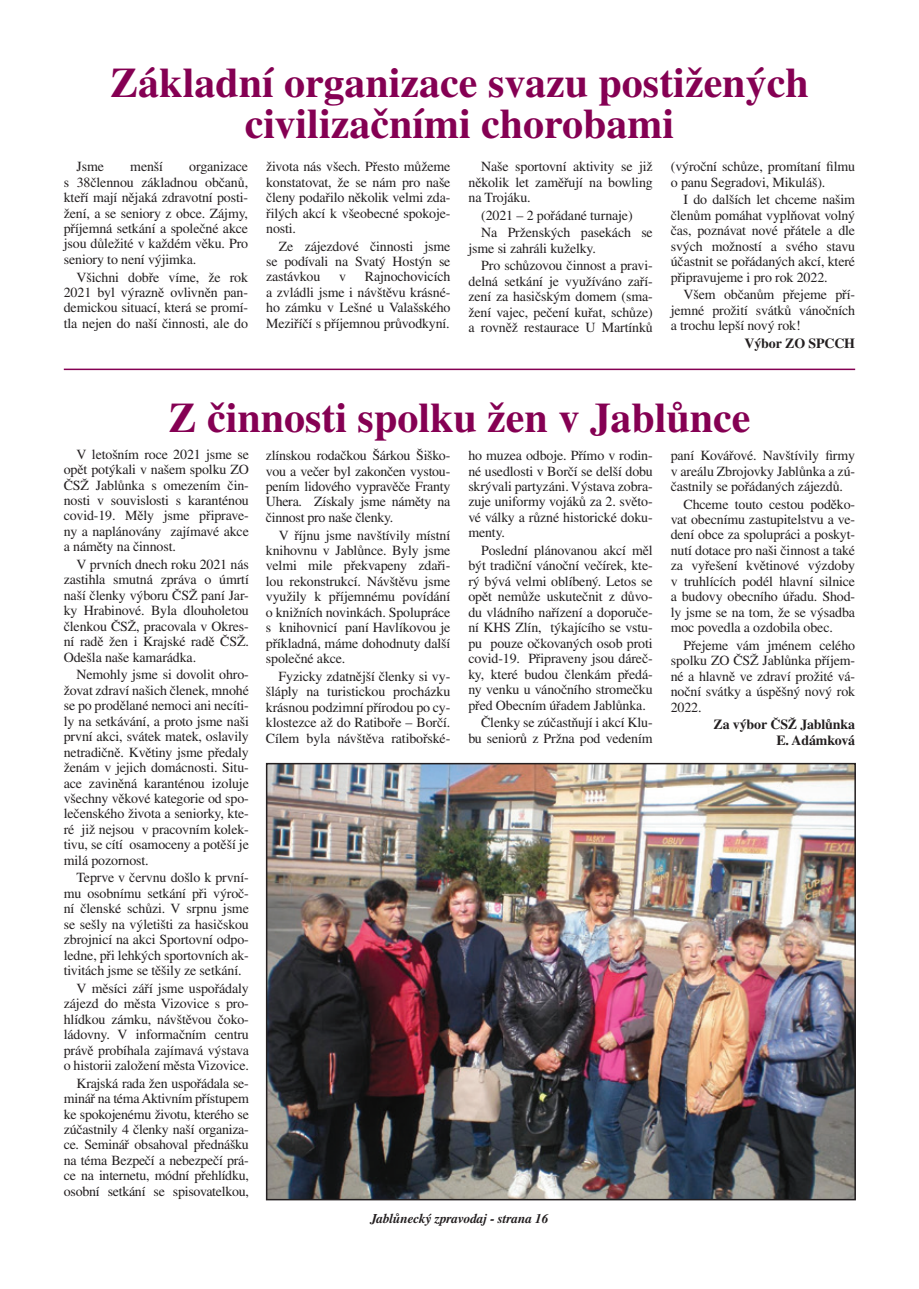
<style>
.page{position:relative;width:919px;height:1289px;background:#fff}
.page>*{position:absolute;margin:0;border:0;box-sizing:border-box;transform-origin:0 0}
.t1{font:700 42px/40.8px "Times CE";color:#850053;text-align:center}
.t2{font:13.95px/15.5px "Times CE";letter-spacing:-.01em;color:#231f20;text-align:justify}
.t3{font:700 13.95px/15.5px "Times CE";letter-spacing:-.01em;color:#231f20;text-align:right}
.t4{font:italic 700 13.35px "Times CE";letter-spacing:-.01em;color:#231f20}
</style>
<div class="page">
<img style="left:269px;top:766px;width:583px;height:431px">
<div style="left:266px;top:763px;width:589px;height:437px;border:2px solid #231f20"></div>
<hr style="left:64px;top:368px;width:791px;height:2px;background:#850053">
<h1 class="t1" style="left:110px;top:62px;width:700px">Základní organizace svazu postižených civilizačními chorobami</h1>
<p class="t2" style="left:64px;top:158px;width:186px;text-indent:125px">organizace s 38člennou základnou občanů, kteří mají nějaká zdravotní posti&shy;žení, a se seniory z obce. Zájmy, příjemná setkání a společné akce jsou důležité v každém věku. Pro seniory to není výjimka.</p>
<p class="t2" style="left:64px;top:269px;width:186px;text-indent:13px">Všichni dobře víme, že rok 2021 byl výrazně ovlivněn pan&shy;demickou situací, která se promí&shy;tla nejen do naší činnosti, ale do</p>
<p class="t2" style="left:77px;top:158px;width:29px">Jsme</p>
<p class="t2" style="left:130px;top:158px;width:34px">menší</p>
<p class="t2" style="left:266px;top:158px;width:186px">života nás všech. Přesto můžeme konstatovat, že se nám pro naše členy podařilo několik velmi zda&shy;řilých akcí k všeobecné spokoje&shy;nosti.</p>
<p class="t2" style="left:266px;top:238px;width:186px;text-indent:13px">Ze zájezdové činnosti jsme se podívali na Svatý Hostýn se zastávkou</p>
<p class="t2" style="left:266px;top:269px;width:186px;text-indent:99px">Rajnochovicích a zvládli jsme i návštěvu krásné&shy;ho zámku v Lešné u Valašského Meziříčí s příjemnou průvodkyní.</p>
<p class="t2" style="left:339px;top:269px;width:8px">v</p>
<p class="t2" style="left:468px;top:158px;width:186px;text-indent:13px">Naše sportovní aktivity se již několik let zaměřují na bowling na Trojáku.</p>
<p class="t2" style="left:481px;top:206px;width:173px;line-height:17.5px">(2021 – 2 pořádané turnaje)<br>Na Prženských pasekách se</p>
<p class="t2" style="left:481px;top:239px;width:173px;line-height:17.5px;text-indent:-13px">jsme si zahráli kuželky.<br>Pro schůzovou činnost a pravi-</p>
<p class="t2" style="left:468px;top:273px;width:186px">delná setkání je využíváno zaří&shy;zení za hasičským domem (sma&shy;žení vajec, pečení kuřat, schůze) a rovněž restaurace U Martínků</p>
<p class="t2" style="left:670px;top:158px;width:186px">(výroční schůze, promítaní filmu o panu Segradovi, Mikuláš).</p>
<p class="t2" style="left:670px;top:192px;width:186px;text-indent:13px">I do dalších let chceme našim členům pomáhat vyplňovat volný čas, poznávat nové přátele a dle svých možností a svého stavu účastnit se pořádaných akcí, které připravujeme i pro rok 2022.</p>
<p class="t2" style="left:670px;top:286px;width:186px;text-indent:13px">Všem občanům přejeme pří&shy;jemné prožití svátků vánočních a trochu lepší nový rok!</p>
<p class="t3" style="left:744px;top:335px;width:112px">Výbor ZO SPCCH</p>
<h1 class="t1" style="left:168px;top:397px;width:583px">Z činnosti spolku žen v Jablůnce</h1>
<p class="t2" style="left:64px;top:446px;width:186px;text-indent:13px">V letošním roce 2021 jsme se opět potýkali v našem spolku ZO ČSŽ Jablůnka s omezením čin&shy;nosti v souvislosti s karanténou covid-19. Měly jsme připrave&shy;ny a naplánovány zajímavé akce a náměty na činnost.</p>
<p class="t2" style="left:64px;top:556px;width:186px;text-indent:13px">V prvních dnech roku 2021 nás zastihla smutná zpráva o úmrtí naší členky výboru ČSŽ paní Jar&shy;ky Hrabinové. Byla dlouholetou členkou ČSŽ, pracovala v Okres&shy;ní radě žen i Krajské radě ČSŽ.<br>Odešla naše kamarádka.</p>
<p class="t2" style="left:64px;top:666px;width:186px;text-indent:13px">Nemohly jsme si dovolit ohro&shy;žovat zdraví našich členek, mnohé se po prodělané nemoci ani necíti&shy;ly na setkávání, a proto jsme naši první akci, svátek matek, oslavily netradičně. Květiny jsme předaly ženám v jejich domácnosti. Situ&shy;ace zaviněná karanténou izoluje všechny věkové kategorie od spo&shy;lečenského života a seniorky, kte&shy;ré již nejsou v pracovním kolek&shy;tivu, se cítí osamoceny a potěší je milá pozornost.</p>
<p class="t2" style="left:64px;top:869px;width:186px;text-indent:13px">Teprve v červnu došlo k první&shy;mu osobnímu setkání při výroč&shy;ní členské schůzi. V srpnu jsme se sešly na výletišti za hasičskou zbrojnicí na akci Sportovní odpo&shy;ledne, při lehkých sportovních ak&shy;tivitách jsme se těšily ze setkání.</p>
<p class="t2" style="left:64px;top:980px;width:186px;text-indent:13px">V měsíci září jsme uspořádaly zájezd do města Vizovice s pro&shy;hlídkou zámku, návštěvou čoko&shy;ládovny. V informačním centru právě probíhala zajímavá výstava o historii založení města Vizovice.</p>
<p class="t2" style="left:64px;top:1074px;width:186px;text-indent:13px">Krajská rada žen uspořádala se&shy;minář na téma Aktivním přístupem ke spokojenému životu, kterého se zúčastnily 4 členky naší organiza&shy;ce. Seminář obsahoval přednášku na téma Bezpečí a nebezpečí prá&shy;ce na internetu, módní přehlídku, osobní setkání se spisovatelkou,</p>
<p class="t2" style="left:266px;top:447px;width:186px">zlínskou rodačkou Šárkou Šiško&shy;vou a večer byl zakončen vystou&shy;pením lidového vypravěče Franty Uhera. Získaly jsme náměty na činnost pro naše členky.</p>
<p class="t2" style="left:266px;top:527px;width:186px;text-indent:13px">V říjnu jsme navštívily místní knihovnu v Jablůnce. Byly jsme velmi mile překvapeny zdaři&shy;lou rekonstrukcí. Návštěvu jsme využily k příjemnému povídání o knižních novinkách. Spolupráce s knihovnicí paní Havlíkovou je příkladná, máme dohodnuty další společné akce.</p>
<p class="t2" style="left:266px;top:668px;width:186px;text-indent:13px">Fyzicky zdatnější členky si vy&shy;šláply na turistickou procházku krásnou podzimní přírodou po cy&shy;klostezce až do Ratiboře – Borčí.<br>Cílem byla návštěva ratibořské-</p>
<p class="t2" style="left:468px;top:447px;width:186px">ho muzea odboje. Přímo v rodin&shy;né usedlosti v Borčí se delší dobu skrývali partyzáni. Výstava zobra&shy;zuje uniformy vojáků za 2. světo&shy;vé války a různé historické doku&shy;menty.</p>
<p class="t2" style="left:468px;top:542px;width:186px;text-indent:13px">Poslední plánovanou akcí měl být tradiční vánoční večírek, kte&shy;rý bývá velmi oblíbený. Letos se opět nemůže uskutečnit z důvo&shy;du vládního nařízení a doporuče&shy;ní KHS Zlín, týkajícího se vstu&shy;pu pouze očkovaných osob proti covid-19. Připraveny jsou dáreč&shy;ky, které budou členkám předá&shy;ny venku u vánočního stromečku před Obecním úřadem Jablůnka.</p>
<p class="t2" style="left:468px;top:714px;width:186px;text-align:right">Členky se zúčastňují i akcí Klu&shy;bu seniorů z Pržna pod vedením</p>
<p class="t4" style="left:370px;top:1210px;width:180px">Jablůnecký zpravodaj - strana 16</p>
<p class="t2" style="left:670px;top:447px;width:186px">paní Kovářové. Navštívily firmy v areálu Zbrojovky Jablůnka a zú&shy;častnily se pořádaných zájezdů.</p>
<p class="t2" style="left:670px;top:496px;width:186px;text-indent:13px">Chceme touto cestou poděko&shy;vat obecnímu zastupitelstvu a ve&shy;dení obce za spolupráci a poskyt&shy;nutí dotace pro naši činnost a také za vyřešení květinové výzdoby v truhlících podél hlavní silnice a budovy obecního úřadu. Shod&shy;ly jsme se na tom, že se výsadba moc povedla a ozdobila obec.</p>
<p class="t2" style="left:670px;top:637px;width:186px;text-indent:13px">Přejeme vám jménem celého spolku ZO ČSŽ Jablůnka příjem&shy;né a hlavně ve zdraví prožité vá&shy;noční svátky a úspěšný nový rok 2022.</p>
<p class="t3" style="left:713px;top:716px;width:143px">Za výbor ČSŽ Jablůnka<br>E. Adámková</p>
</div>
